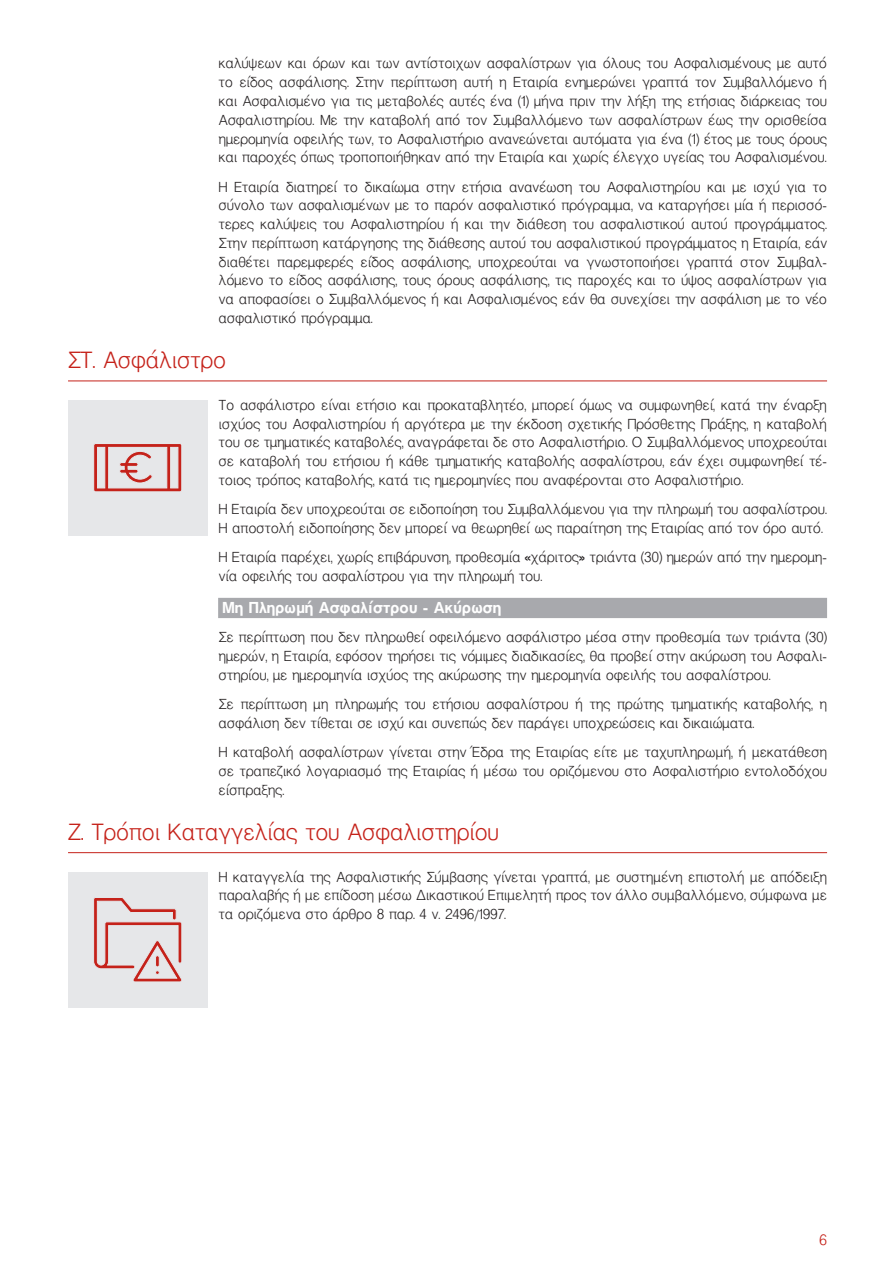
<style>
.page{position:relative;width:893px;height:1263px;background:#fff}
.page>*{position:absolute;margin:0;border:0;box-sizing:border-box;transform-origin:0 0}
.title_red_underlined{font:25.5px "Mg Helvetica Light UC Pol";color:#c5221a}
.t1{font:16.5px "Mg Helvetica Light UC Pol";color:#c5221a}
.txt{font:15.75px/18.8px "Mg Helvetica Light UC Pol";color:#231f20;text-align:justify}
.Title_Δεν_Καλυπτεται{font:700 15px "Mg Helvetica UC Pol";color:#fff}
.s1{font-family:"Mg Helvetica UC Pol"}
</style>
<div class="page">
<hr style="left:68px;top:381px;width:759px;height:1px;background:#c5221a">
<div style="left:218px;top:598px;width:609px;height:20px;background:#a8a9ad"></div>
<hr style="left:68px;top:852px;width:759px;height:1px;background:#c5221a">
<div style="left:68px;top:872px;width:139px;height:136px;background:#e6e7e9"></div>
<svg style="left:93px;top:898px;width:89px;height:84px"></svg>
<div style="left:68px;top:400px;width:139px;height:136px;background:#e6e7e9"></div>
<svg style="left:93px;top:444px;width:89px;height:48px"></svg>
<p class="txt" style="left:219px;top:54px;width:610px">καλύψεων και όρων και των αντίστοιχων ασφαλίστρων για όλους του Ασφαλισµένους µε αυτό το είδος ασφάλισης. Στην περίπτωση αυτή η Εταιρία ενηµερώνει γραπτά τον Συµβαλλόµενο ή και Ασφαλισµένο για τις µεταβολές αυτές ένα (1) µήνα πριν την λήξη της ετήσιας διάρκειας του Ασφαλιστηρίου. Με την καταβολή από τον Συµβαλλόµενο των ασφαλίστρων έως την ορισθείσα ηµεροµηνία οφειλής των, το Ασφαλιστήριο ανανεώνεται αυτόµατα για ένα (1) έτος µε τους όρους και παροχές όπως τροποποιήθηκαν από την Εταιρία και χωρίς έλεγχο υγείας του Ασφαλισµένου.</p>
<p class="txt" style="left:219px;top:177px;width:610px">Η Εταιρία διατηρεί το δικαίωµα στην ετήσια ανανέωση του Ασφαλιστηρίου και µε ισχύ για το σύνολο των ασφαλισµένων µε το παρόν ασφαλιστικό πρόγραµµα, να καταργήσει µία ή περισσό&shy;τερες καλύψεις του Ασφαλιστηρίου ή και την διάθεση του ασφαλιστικού αυτού προγράµµατος.<br>Στην περίπτωση κατάργησης της διάθεσης αυτού του ασφαλιστικού προγράµµατος η Εταιρία, εάν διαθέτει παρεµφερές είδος ασφάλισης, υποχρεούται να γνωστοποιήσει γραπτά στον Συµβαλ&shy;λόµενο το είδος ασφάλισης, τους όρους ασφάλισης, τις παροχές και το ύψος ασφαλίστρων για να αποφασίσει ο Συµβαλλόµενος ή και Ασφαλισµένος εάν θα συνεχίσει την ασφάλιση µε το νέο ασφαλιστικό πρόγραµµα.</p>
<p class="title_red_underlined" style="left:68px;top:346px;width:160px">ΣΤ. Ασφάλιστρο</p>
<p class="txt" style="left:219px;top:395px;width:610px">Το ασφάλιστρο είναι ετήσιο και προκαταβλητέο, µπορεί όµως να συµφωνηθεί, κατά την έναρξη ισχύος του Ασφαλιστηρίου ή αργότερα µε την έκδοση σχετικής Πρόσθετης Πράξης, η καταβολή του σε τµηµατικές καταβολές, αναγράφεται δε στο Ασφαλιστήριο. Ο Συµβαλλόµενος υποχρεούται σε καταβολή του ετήσιου ή κάθε τµηµατικής καταβολής ασφαλίστρου, εάν έχει συµφωνηθεί τέ&shy;τοιος τρόπος καταβολής, κατά τις ηµεροµηνίες που αναφέρονται στο Ασφαλιστήριο.</p>
<p class="txt" style="left:219px;top:500px;width:609px">Η Εταιρία δεν υποχρεούται σε ειδοποίηση του Συµβαλλόµενου για την πληρωµή του ασφαλίστρου.<br>Η αποστολή ειδοποίησης δεν µπορεί να θεωρηθεί ως παραίτηση της Εταιρίας από τον όρο αυτό.</p>
<p class="txt" style="left:219px;top:548px;width:610px">Η Εταιρία παρέχει, χωρίς επιβάρυνση, προθεσµία <span class="s1">«</span>χάριτος<span class="s1">»</span> τριάντα (30) ηµερών από την ηµεροµη&shy;νία οφειλής του ασφαλίστρου για την πληρωµή του.</p>
<p class="Title_Δεν_Καλυπτεται" style="left:222px;top:598px;width:281px">Μη Πληρωµή Ασφαλίστρου - Ακύρωση</p>
<p class="txt" style="left:219px;top:627px;width:610px">Σε περίπτωση που δεν πληρωθεί οφειλόµενο ασφάλιστρο µέσα στην προθεσµία των τριάντα (30) ηµερών, η Εταιρία, εφόσον τηρήσει τις νόµιµες διαδικασίες, θα προβεί στην ακύρωση του Ασφαλι&shy;στηρίου, µε ηµεροµηνία ισχύος της ακύρωσης την ηµεροµηνία οφειλής του ασφαλίστρου.</p>
<p class="txt" style="left:219px;top:694px;width:610px">Σε περίπτωση µη πληρωµής του ετήσιου ασφαλίστρου ή της πρώτης τµηµατικής καταβολής, η ασφάλιση δεν τίθεται σε ισχύ και συνεπώς δεν παράγει υποχρεώσεις και δικαιώµατα.</p>
<p class="txt" style="left:219px;top:742px;width:610px">Η καταβολή ασφαλίστρων γίνεται στην Έδρα της Εταιρίας είτε με ταχυπληρωμή, ή μεκατάθεση σε τραπεζικό λογαριασμό της Εταιρίας ή μέσω του οριζόμενου στο Ασφαλιστήριο εντολοδόχου είσπραξης.</p>
<p class="title_red_underlined" style="left:68px;top:818px;width:433px">Ζ. Τρόποι Καταγγελίας του Ασφαλιστηρίου</p>
<p class="txt" style="left:219px;top:867px;width:610px">Η καταγγελία της Ασφαλιστικής Σύμβασης γίνεται γραπτά, με συστημένη επιστολή με απόδειξη παραλαβής ή με επίδοση μέσω Δικαστικού Επιμελητή προς τον άλλο συμβαλλόμενο, σύμφωνα με τα οριζόμενα στο άρθρο 8 παρ. 4 ν. 2496/1997.</p>
<p class="t1" style="left:819px;top:1231px;width:9px">6</p>
</div>
